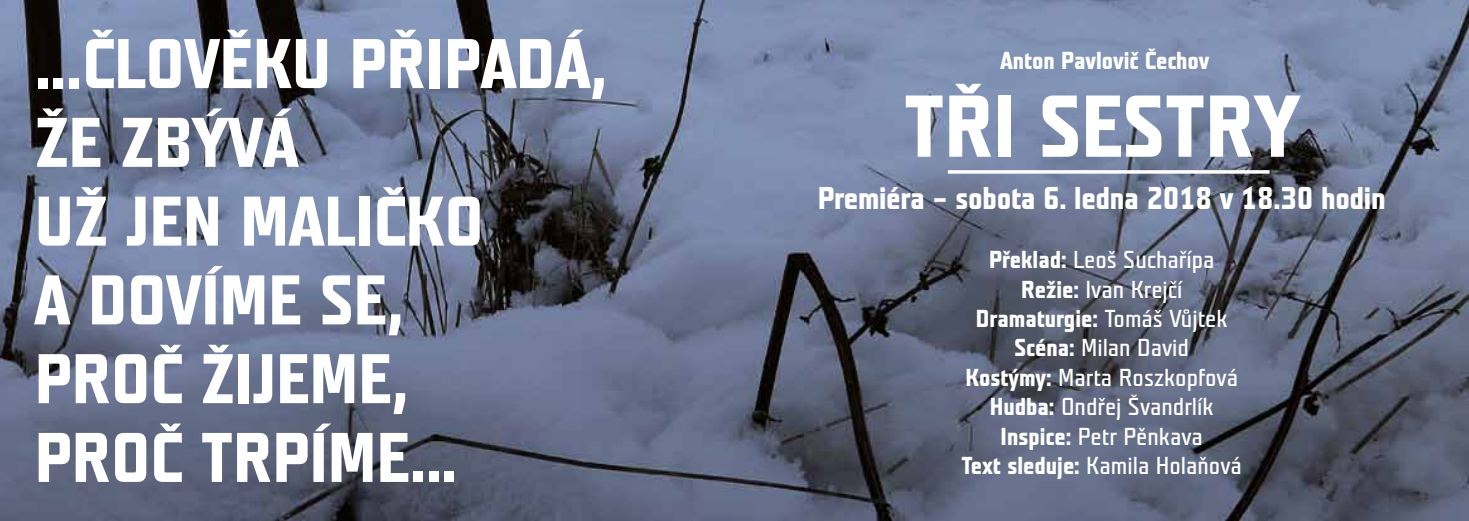
<style>
.page{position:relative;width:1469px;height:521px;background:#fff}
.page>*{position:absolute;margin:0;border:0;box-sizing:border-box;transform-origin:0 0}
.t1{font:700 87.5px "Teuton Normal CE";color:#fff}
.t2{font:700 70px/78.8px "Teuton Normal CE";color:#fff}
.t3{font:700 31.5px "Teuton Normal CE";letter-spacing:-.01em;color:#fff}
.t4{font:24.5px/29.4px "Teuton Normal CE";color:#fff;text-align:center}
.t5{font:700 24.5px "Teuton Normal CE";color:#fff}
.s1{font-weight:700}
</style>
<div class="page">
<img style="left:0;top:0;width:1468px;height:521px">
<svg style="left:947px;top:170px;width:322px;height:4px"></svg>
<h2 class="t2" style="left:35px;top:28px;width:574px">...ČLOVĚKU PŘIPADÁ,<br>ŽE ZBÝVÁ<br>UŽ JEN MALIČKO<br>A DOVÍME SE,<br>PROČ ŽIJEME,<br>PROČ TRPÍME...</h2>
<p class="t5" style="left:1000px;top:48px;width:210px">Anton Pavlovič Čechov</p>
<h1 class="t1" style="left:903px;top:82px;width:397px">TŘI SESTRY</h1>
<p class="t3" style="left:817px;top:182px;width:569px">Premiéra – sobota 6. ledna 2018 v 18.30 hodin</p>
<p class="t4" style="left:961px;top:246px;width:282px"><span class="s1">Překlad:</span> Leoš Suchařípa<br><span class="s1">Režie:</span> Ivan Krejčí<br><span class="s1">Dramaturgie:</span> Tomáš Vůjtek<br><span class="s1">Scéna:</span> Milan David<br><span class="s1">Kostýmy:</span> Marta Roszkopfová<br><span class="s1">Hudba:</span> Ondřej Švandrlík<br><span class="s1">Inspice:</span> Petr Pěnkava<br><span class="s1">Text sleduje:</span> Kamila Holaňová</p>
</div>
